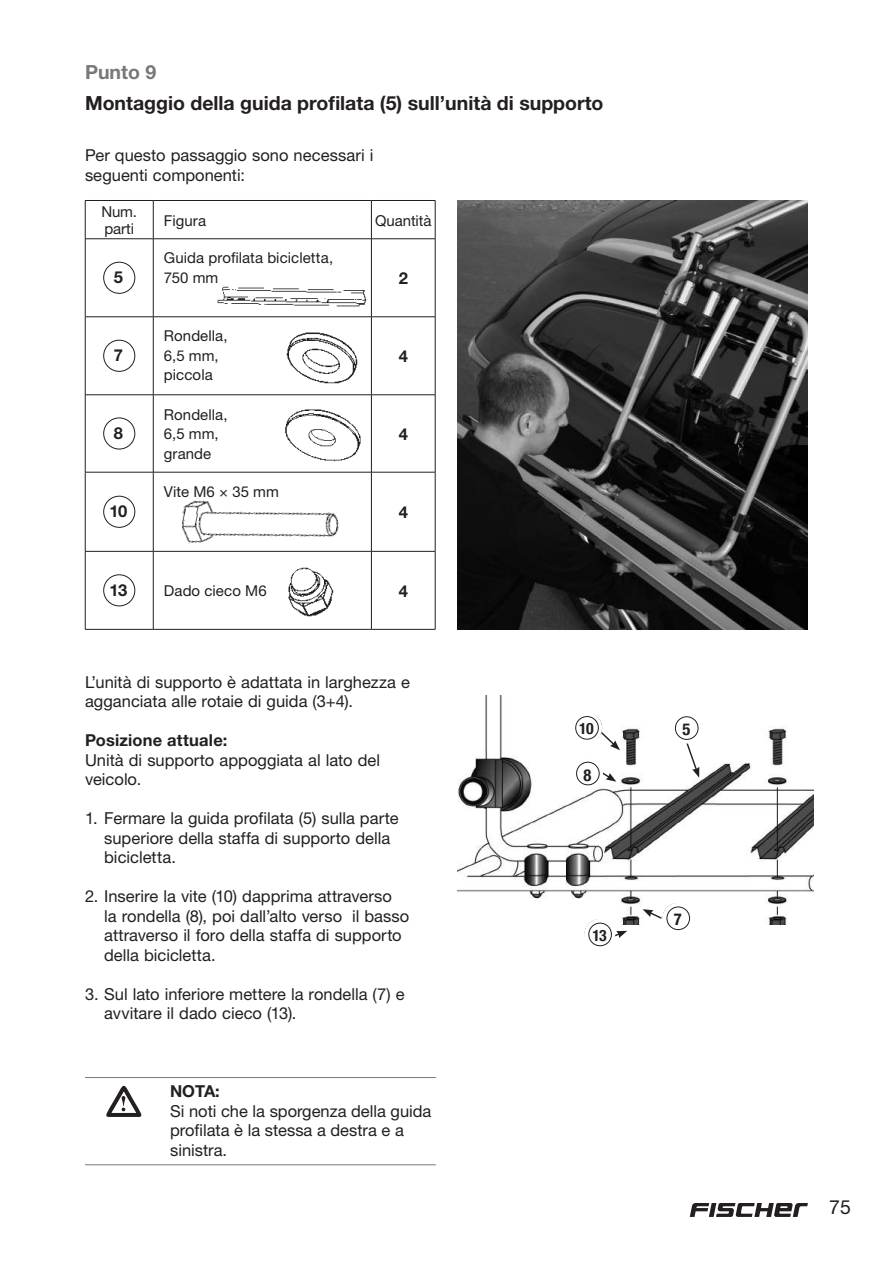
<style>
.page{position:relative;width:893px;height:1263px;background:#fff}
.page>*{position:absolute;margin:0;border:0;box-sizing:border-box;transform-origin:0 0}
.t1{font:700 19.5px "Helvetica Neue";color:#231f20}
.t2{font:700 19.5px "Helvetica Neue";color:#76787b}
.t3{font:19.5px "Helvetica Neue";color:#231f20}
.t4{font:700 condensed 17.1px "Helvetica Neue";color:#231f20}
.t5{font:16.5px/19.5px "Helvetica Neue";color:#231f20}
.t6{font:700 16.5px "Helvetica Neue";letter-spacing:.01em;color:#231f20}
.t7{font:700 condensed 16.5px "Helvetica Neue";color:#231f20}
.t8{font:700 condensed 15.75px "Helvetica Neue";color:#231f20}
.t9{font:15px/19.5px "Helvetica Neue";letter-spacing:.005em;color:#231f20}
.t10{font:15px/16.5px "Helvetica Neue";letter-spacing:-.015em;color:#231f20}
</style>
<div class="page">
<svg style="left:690px;top:1203px;width:118px;height:14px"></svg>
<hr style="left:85px;top:1077px;width:351px;height:1px;background:#76787b">
<hr style="left:85px;top:1164px;width:351px;height:1px;background:#76787b">
<svg style="left:106px;top:1085px;width:36px;height:32px"></svg>
<img style="left:457px;top:201px;width:351px;height:428px">
<img style="left:457px;top:695px;width:356px;height:230px">
<div style="left:585px;top:919px;width:28px;height:29px;border:1px solid #231f20;border-radius:50%"></div>
<div style="left:663px;top:903px;width:28px;height:29px;border:1px solid #231f20;border-radius:50%"></div>
<svg style="left:615px;top:931px;width:12px;height:7px"></svg>
<svg style="left:642px;top:909px;width:21px;height:11px"></svg>
<svg style="left:599px;top:730px;width:21px;height:20px"></svg>
<svg style="left:601px;top:771px;width:15px;height:11px"></svg>
<svg style="left:685px;top:740px;width:14px;height:38px"></svg>
<hr style="left:85px;top:200px;width:68px;height:1px;background:#231f20">
<hr style="left:85px;top:201px;width:1px;height:38px;background:#231f20">
<hr style="left:153px;top:200px;width:218px;height:1px;background:#231f20">
<hr style="left:153px;top:201px;width:1px;height:38px;background:#231f20">
<hr style="left:371px;top:200px;width:64px;height:1px;background:#231f20">
<hr style="left:371px;top:201px;width:1px;height:38px;background:#231f20">
<hr style="left:435px;top:201px;width:1px;height:38px;background:#231f20">
<hr style="left:85px;top:238px;width:68px;height:1px;background:#231f20">
<hr style="left:85px;top:239px;width:1px;height:78px;background:#231f20">
<hr style="left:153px;top:238px;width:218px;height:1px;background:#231f20">
<hr style="left:153px;top:239px;width:1px;height:78px;background:#231f20">
<hr style="left:371px;top:238px;width:64px;height:1px;background:#231f20">
<hr style="left:371px;top:239px;width:1px;height:78px;background:#231f20">
<hr style="left:435px;top:239px;width:1px;height:78px;background:#231f20">
<hr style="left:85px;top:316px;width:68px;height:1px;background:#231f20">
<hr style="left:85px;top:317px;width:1px;height:78px;background:#231f20">
<hr style="left:153px;top:316px;width:218px;height:1px;background:#231f20">
<hr style="left:153px;top:317px;width:1px;height:78px;background:#231f20">
<hr style="left:371px;top:316px;width:64px;height:1px;background:#231f20">
<hr style="left:371px;top:317px;width:1px;height:78px;background:#231f20">
<hr style="left:435px;top:317px;width:1px;height:78px;background:#231f20">
<hr style="left:85px;top:394px;width:68px;height:1px;background:#231f20">
<hr style="left:85px;top:395px;width:1px;height:77px;background:#231f20">
<hr style="left:153px;top:394px;width:218px;height:1px;background:#231f20">
<hr style="left:153px;top:395px;width:1px;height:77px;background:#231f20">
<hr style="left:371px;top:394px;width:64px;height:1px;background:#231f20">
<hr style="left:371px;top:395px;width:1px;height:77px;background:#231f20">
<hr style="left:435px;top:395px;width:1px;height:77px;background:#231f20">
<hr style="left:85px;top:472px;width:68px;height:1px;background:#231f20">
<hr style="left:85px;top:472px;width:1px;height:79px;background:#231f20">
<hr style="left:153px;top:472px;width:218px;height:1px;background:#231f20">
<hr style="left:153px;top:472px;width:1px;height:79px;background:#231f20">
<hr style="left:371px;top:472px;width:64px;height:1px;background:#231f20">
<hr style="left:371px;top:472px;width:1px;height:79px;background:#231f20">
<hr style="left:435px;top:472px;width:1px;height:79px;background:#231f20">
<hr style="left:85px;top:551px;width:68px;height:1px;background:#231f20">
<hr style="left:85px;top:551px;width:1px;height:78px;background:#231f20">
<hr style="left:153px;top:551px;width:218px;height:1px;background:#231f20">
<hr style="left:153px;top:551px;width:1px;height:78px;background:#231f20">
<hr style="left:371px;top:551px;width:64px;height:1px;background:#231f20">
<hr style="left:371px;top:551px;width:1px;height:78px;background:#231f20">
<hr style="left:435px;top:551px;width:1px;height:78px;background:#231f20">
<hr style="left:85px;top:629px;width:68px;height:1px;background:#231f20">
<hr style="left:153px;top:629px;width:218px;height:1px;background:#231f20">
<hr style="left:371px;top:629px;width:64px;height:1px;background:#231f20">
<div style="left:103px;top:262px;width:32px;height:32px;border:1px solid #231f20;border-radius:50%"></div>
<div style="left:103px;top:340px;width:32px;height:32px;border:1px solid #231f20;border-radius:50%"></div>
<div style="left:103px;top:417px;width:32px;height:32px;border:1px solid #231f20;border-radius:50%"></div>
<div style="left:103px;top:496px;width:32px;height:32px;border:1px solid #231f20;border-radius:50%"></div>
<div style="left:103px;top:574px;width:32px;height:32px;border:1px solid #231f20;border-radius:50%"></div>
<img style="left:218px;top:287px;width:149px;height:20px">
<img style="left:286px;top:332px;width:72px;height:51px">
<img style="left:285px;top:409px;width:76px;height:53px">
<img style="left:176px;top:500px;width:167px;height:51px">
<img style="left:288px;top:567px;width:46px;height:50px">
<div style="left:671px;top:712px;width:31px;height:32px;background:#fff;border-radius:50%"></div>
<div style="left:675px;top:716px;width:23px;height:24px;border:1px solid #231f20;border-radius:50%"></div>
<div style="left:571px;top:712px;width:31px;height:31px;background:#fff;border-radius:50%"></div>
<div style="left:575px;top:716px;width:24px;height:23px;border:1px solid #231f20;border-radius:50%"></div>
<div style="left:572px;top:758px;width:31px;height:31px;background:#fff;border-radius:50%"></div>
<div style="left:576px;top:762px;width:24px;height:23px;border:1px solid #231f20;border-radius:50%"></div>
<div style="left:584px;top:919px;width:31px;height:31px;background:#fff;border-radius:50%"></div>
<div style="left:588px;top:923px;width:24px;height:23px;border:1px solid #231f20;border-radius:50%"></div>
<div style="left:662px;top:903px;width:31px;height:31px;background:#fff;border-radius:50%"></div>
<div style="left:666px;top:906px;width:24px;height:24px;border:1px solid #231f20;border-radius:50%"></div>
<p class="t2" style="left:85px;top:60px;width:73px">Punto 9</p>
<p class="t1" style="left:85px;top:91px;width:520px">Montaggio della guida profilata (5) sull’unità di supporto</p>
<p class="t5" style="left:85px;top:145px;width:290px">Per questo passaggio sono necessari i seguenti componenti:</p>
<p class="t10" style="left:102px;top:203px;width:37px">Num. parti</p>
<p class="t9" style="left:164px;top:210px;width:44px">Figura</p>
<p class="t9" style="left:375px;top:210px;width:58px">Quantità</p>
<p class="t6" style="left:114px;top:267px;width:11px">5</p>
<p class="t9" style="left:164px;top:248px;width:171px">Guida profilata bicicletta,<br>750 mm</p>
<p class="t6" style="left:399px;top:268px;width:11px">2</p>
<p class="t6" style="left:114px;top:345px;width:11px">7</p>
<p class="t9" style="left:164px;top:326px;width:65px">Rondella,<br>6,5 mm, piccola</p>
<p class="t6" style="left:399px;top:346px;width:11px">4</p>
<p class="t6" style="left:114px;top:423px;width:11px">8</p>
<p class="t9" style="left:164px;top:405px;width:65px">Rondella,<br>6,5 mm, grande</p>
<p class="t6" style="left:399px;top:424px;width:11px">4</p>
<p class="t9" style="left:164px;top:481px;width:117px">Vite M6 × 35 mm</p>
<p class="t6" style="left:109px;top:501px;width:19px">10</p>
<p class="t6" style="left:399px;top:502px;width:11px">4</p>
<p class="t6" style="left:109px;top:580px;width:19px">13</p>
<p class="t9" style="left:164px;top:581px;width:104px">Dado cieco M6</p>
<p class="t6" style="left:399px;top:581px;width:11px">4</p>
<p class="t5" style="left:85px;top:672px;width:326px">L’unità di supporto è adattata in larghezza e agganciata alle rotaie di guida (3+4).</p>
<p class="t6" style="left:85px;top:730px;width:144px">Posizione attuale:</p>
<p class="t5" style="left:85px;top:750px;width:297px">Unità di supporto appoggiata al lato del veicolo.</p>
<p class="t5" style="left:104px;top:808px;width:296px;text-indent:-19px">1. Fermare la guida profilata (5) sulla parte superiore della staffa di supporto della bicicletta.</p>
<p class="t5" style="left:104px;top:886px;width:307px;text-indent:-19px">2. Inserire la vite (10) dapprima attraverso<br>la rondella (8), poi dall’alto verso il basso attraverso il foro della staffa di supporto della bicicletta.</p>
<p class="t5" style="left:104px;top:984px;width:302px;text-indent:-19px">3. Sul lato inferiore mettere la rondella (7) e avvitare il dado cieco (13).</p>
<p class="t6" style="left:170px;top:1081px;width:51px">NOTA:</p>
<p class="t5" style="left:170px;top:1101px;width:263px">Si noti che la sporgenza della guida profilata è la stessa a destra e a sinistra.</p>
<p class="t8" style="left:579px;top:719px;width:16px">10</p>
<p class="t7" style="left:682px;top:719px;width:9px">5</p>
<p class="t7" style="left:583px;top:765px;width:9px">8</p>
<p class="t4" style="left:580px;top:720px;width:18px">10</p>
<p class="t4" style="left:683px;top:720px;width:10px">5</p>
<p class="t4" style="left:584px;top:765px;width:10px">8</p>
<p class="t8" style="left:592px;top:926px;width:16px">13</p>
<p class="t4" style="left:591px;top:926px;width:18px">13</p>
<p class="t7" style="left:674px;top:909px;width:9px">7</p>
<p class="t4" style="left:673px;top:909px;width:10px">7</p>
<p class="t3" style="left:829px;top:1196px;width:23px">75</p>
</div>
